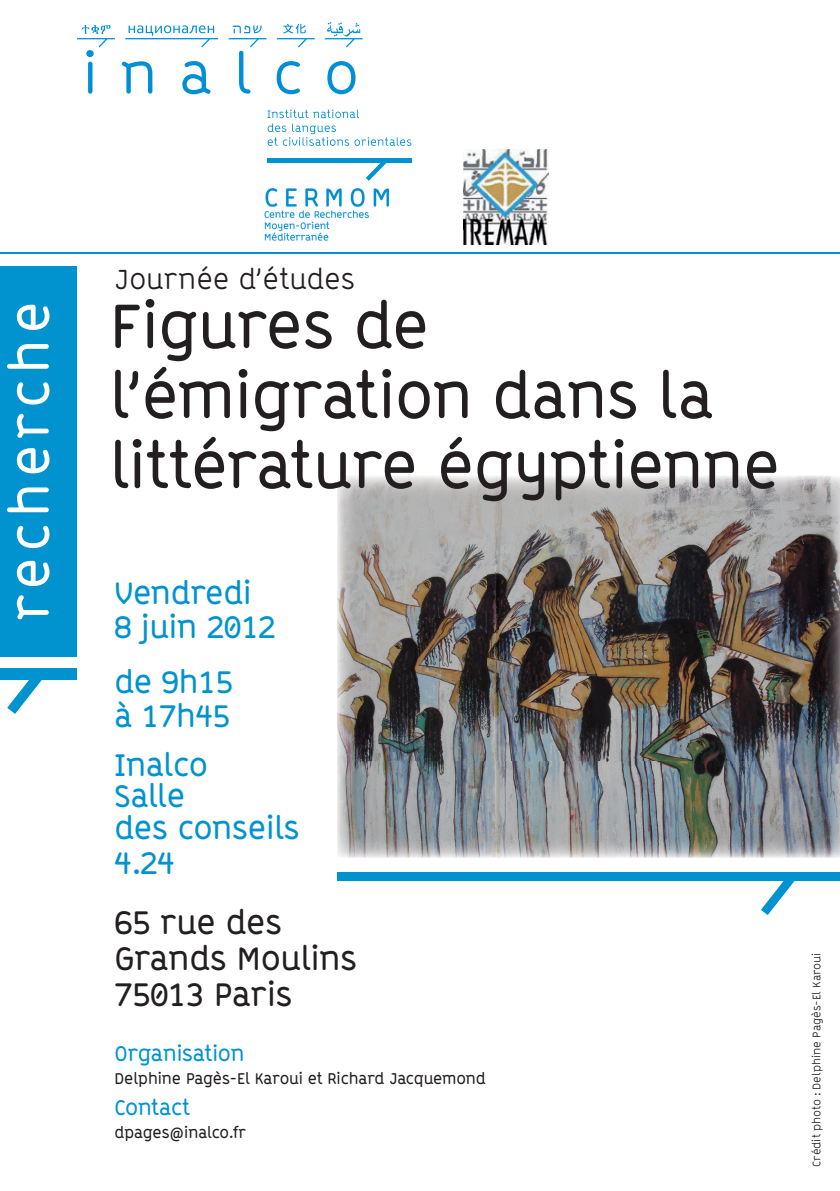
<style>
.page{position:relative;width:840px;height:1191px;background:#fff}
.page>*{position:absolute;margin:0;border:0;box-sizing:border-box;transform-origin:0 0}
.t1{font:700 62.8px/70px "ABB Line";color:#231f20}
.t2{font:700 54.2px "ABB Line";letter-spacing:.105em;color:#fff}
.t3{font:700 32.8px/35.8px "ABB Line";color:#231f20}
.t4{font:700 31.4px/34.2px "ABB Line";color:#0093d0}
.t5{font:28.6px "ABB Line";letter-spacing:-.005em;color:#231f20}
.t6{font:700 21.4px "ABB Line";color:#0093d0}
.t7{font:700 15.8px "ABB Line";letter-spacing:-.005em;color:#231f20}
.t8{font:11.4px "ABB Line";letter-spacing:-.005em;color:#231f20}
</style>
<div class="page">
<img style="left:337px;top:475px;width:502px;height:382px">
<img style="left:264px;top:188px;width:126px;height:53px">
<div style="left:0;top:266px;width:77px;height:390px;background:#0093d0"></div>
<svg style="left:267px;top:109px;width:144px;height:37px"></svg>
<svg style="left:122px;top:61px;width:30px;height:33px"></svg>
<svg style="left:182px;top:61px;width:28px;height:33px"></svg>
<svg style="left:276px;top:61px;width:24px;height:33px"></svg>
<svg style="left:327px;top:61px;width:28px;height:33px"></svg>
<svg style="left:277px;top:24px;width:37px;height:23px"></svg>
<svg style="left:228px;top:25px;width:38px;height:69px"></svg>
<svg style="left:125px;top:25px;width:93px;height:22px"></svg>
<svg style="left:324px;top:22px;width:38px;height:25px"></svg>
<svg style="left:77px;top:25px;width:38px;height:69px"></svg>
<div style="left:0;top:668px;width:77px;height:11px;background:#0093d0"></div>
<div style="left:337px;top:872px;width:502px;height:9px;background:#0093d0"></div>
<svg style="left:7px;top:679px;width:37px;height:35px"></svg>
<svg style="left:761px;top:881px;width:34px;height:34px"></svg>
<div style="left:267px;top:158px;width:144px;height:5px;background:#0093d0"></div>
<svg style="left:366px;top:163px;width:21px;height:18px"></svg>
<hr style="left:0;top:252px;width:839px;height:1px;background:#0093d0">
<img style="left:463px;top:149px;width:85px;height:95px">
<h2 class="t2" style="left:-2px;top:620px;width:321px;rotate:-90deg">recherche</h2>
<h3 class="t5" style="left:114px;top:262px;width:242px">Journée d’études</h3>
<h1 class="t1" style="left:110px;top:291px;width:671px">Figures de l’émigration dans la littérature égyptienne</h1>
<h3 class="t4" style="left:114px;top:575px;width:162px">Vendredi<br>8 juin 2012</h3>
<h3 class="t4" style="left:114px;top:665px;width:120px">de 9h15 à 17h45</h3>
<h3 class="t4" style="left:114px;top:749px;width:186px;line-height:31.4px">Inalco<br>Salle<br>des conseils</h3>
<h3 class="t4" style="left:114px;top:846px;width:62px">4.24</h3>
<h3 class="t3" style="left:114px;top:905px;width:244px">65 rue des<br>Grands Moulins<br>75013 Paris</h3>
<h3 class="t6" style="left:114px;top:1040px;width:131px">Organisation</h3>
<p class="t7" style="left:114px;top:1068px;width:372px">Delphine Pagès-El Karoui et Richard Jacquemond</p>
<h3 class="t6" style="left:114px;top:1094px;width:77px">Contact</h3>
<p class="t7" style="left:114px;top:1123px;width:133px">dpages@inalco.fr</p>
<p class="t8" style="left:809px;top:1166px;width:215px;rotate:-90deg">Crédit photo : Delphine Pagès-El Karoui</p>
</div>
